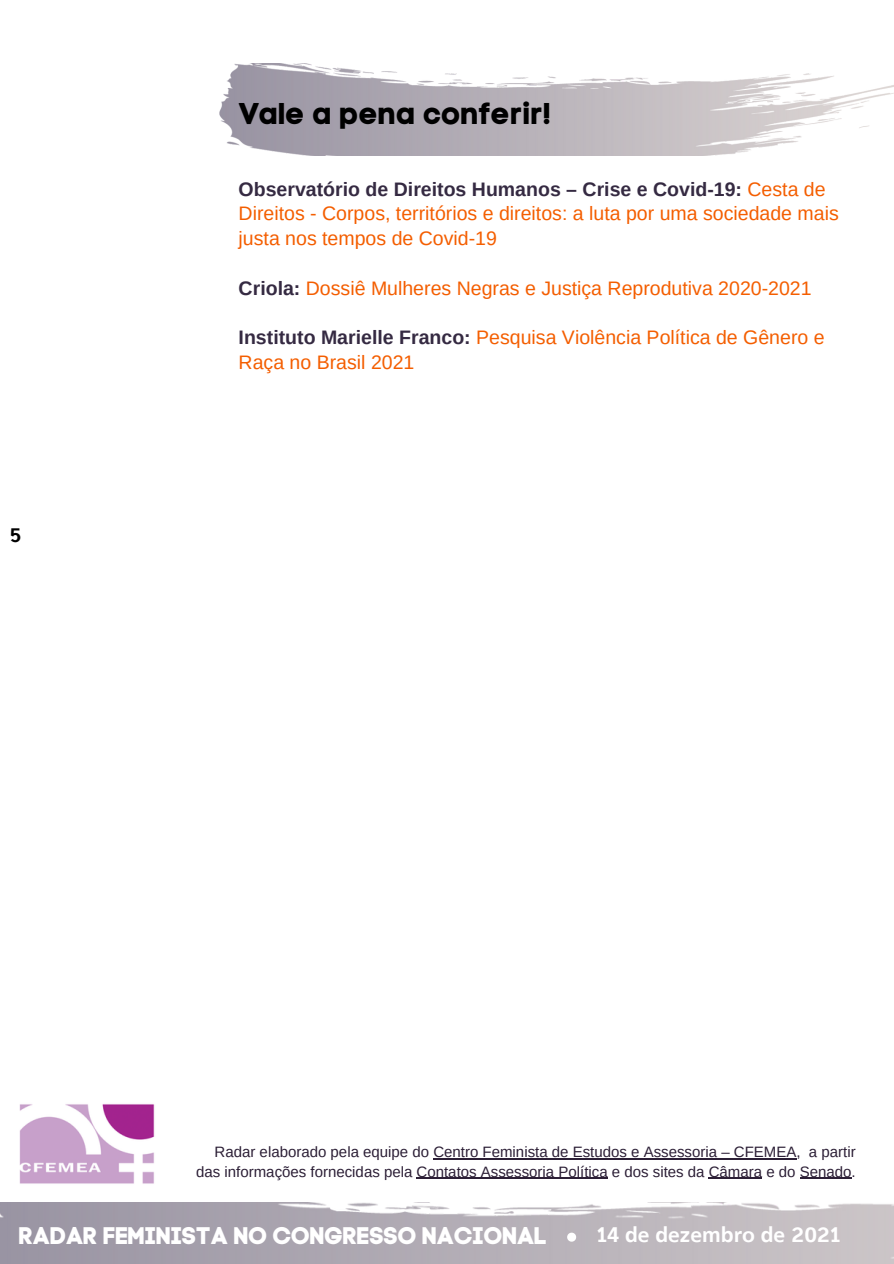
<style>
.page{position:relative;width:894px;height:1264px;background:#fff}
.page>*{position:absolute;margin:0;border:0;box-sizing:border-box;transform-origin:0 0}
.t1{font:30px "Code Pro Bold LC";color:#000}
.t2{font:24px "Code Pro Bold";letter-spacing:-.005em;color:#fff}
.t3{font:21px "Agan 65";color:#fff}
.t4{font:19.5px/24.8px "Arimo";color:#f45e00}
.t5{font:19.5px "Agan 65";color:#000}
.t6{font:15px/19.2px "Arimo";color:#2c1f36;text-align:right}
.s1{font-weight:700;color:#352a42}
</style>
<div class="page">
<img style="left:0;top:1202px;width:893px;height:61px">
<svg style="left:567px;top:1232px;width:9px;height:9px"></svg>
<img style="left:219px;top:63px;width:674px;height:92px">
<img style="left:19px;top:1104px;width:136px;height:80px">
<hr style="left:433px;top:1158px;width:363px;height:1px;background:#2c1f36">
<hr style="left:416px;top:1177px;width:191px;height:1px;background:#2c1f36">
<hr style="left:708px;top:1177px;width:54px;height:1px;background:#2c1f36">
<hr style="left:799px;top:1177px;width:52px;height:1px;background:#2c1f36">
<p class="t1" style="left:238px;top:95px;width:314px">Vale a pena conferir!</p>
<p class="t5" style="left:10px;top:527px;width:13px">5</p>
<p class="t4" style="left:238px;top:176px;width:601px"><span class="s1">Observatório de Direitos Humanos – Crise e Covid-19:</span> Cesta de<br>Direitos - Corpos, territórios e direitos: a luta por uma sociedade mais justa nos tempos de Covid-19</p>
<p class="t4" style="left:238px;top:275px;width:574px"><span class="s1">Criola:</span> Dossiê Mulheres Negras e Justiça Reprodutiva 2020-2021</p>
<p class="t4" style="left:238px;top:325px;width:587px"><span class="s1">Instituto Marielle Franco:</span> Pesquisa Violência Política de Gênero e<br>Raça no Brasil 2021</p>
<p class="t6" style="left:196px;top:1142px;width:660px">Radar elaborado pela equipe do Centro Feminista de Estudos e Assessoria – CFEMEA, a partir das informações fornecidas pela Contatos Assessoria Política e dos sites da Câmara e do Senado.</p>
<p class="t2" style="left:20px;top:1226px;width:529px">RADAR FEMINISTA NO CONGRESSO NACIONAL</p>
<p class="t3" style="left:597px;top:1225px;width:245px">14 de dezembro de 2021</p>
</div>
